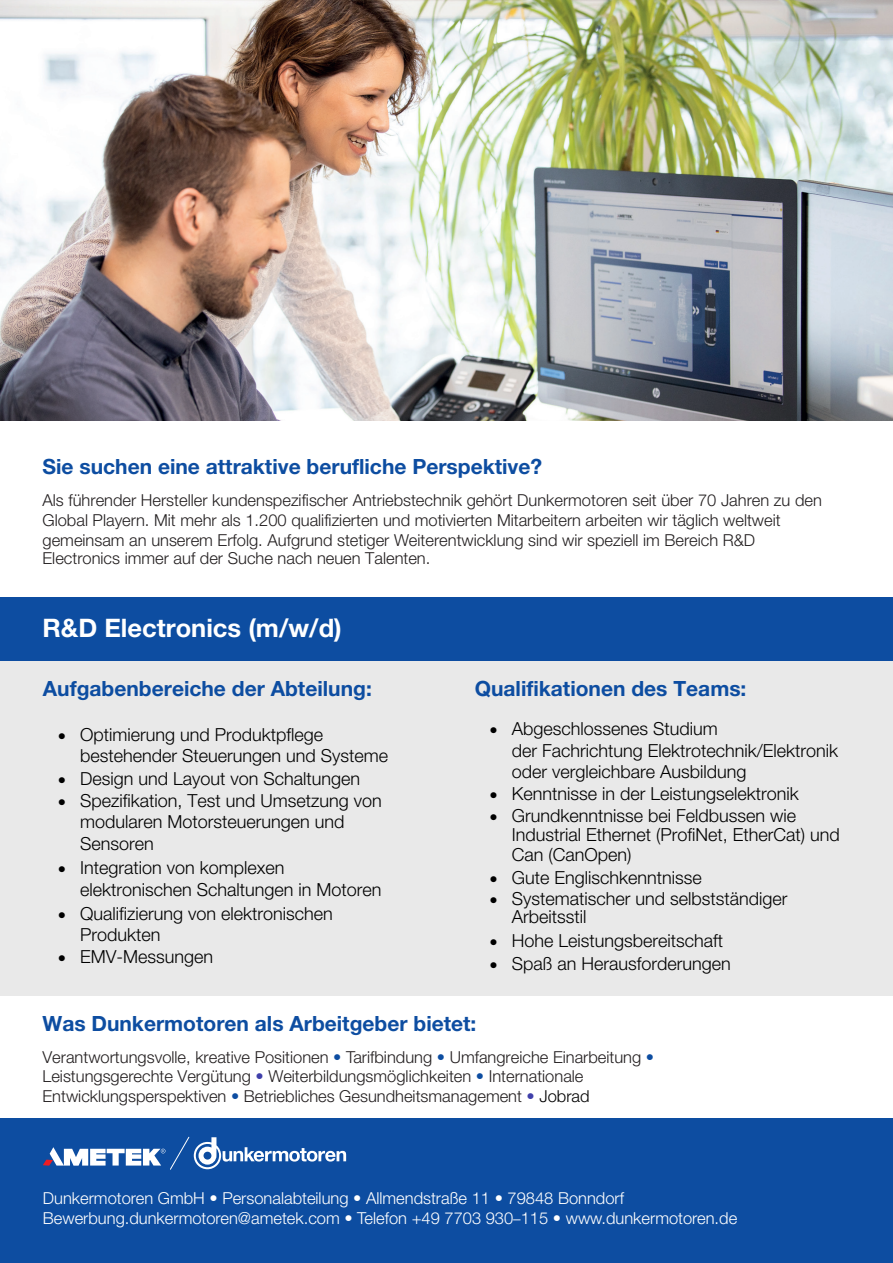
<style>
.page{position:relative;width:893px;height:1263px;background:#fff}
.page>*{position:absolute;margin:0;border:0;box-sizing:border-box;transform-origin:0 0}
.t1{font:700 25.5px "Helvetica Neue LT Std";color:#fff}
.t2{font:700 21px "Helvetica Neue LT Std";color:#0d4da1}
.t3{font:300 18px/21.6px "Helvetica Neue LT Std";color:#000}
.t4{font:300 16.5px/19.4px "Helvetica Neue LT Std";color:#231f20}
.t5{font:300 16.5px/19.8px "Helvetica Neue LT Std";color:#fff}
.s1{font-weight:700;color:#0d4da1}
.s2{color:#4040aa}
.s3{color:#000}
.s4{font-size:15px}
</style>
<div class="page">
<img style="left:0;top:0;width:893px;height:421px">
<div style="left:0;top:597px;width:893px;height:64px;background:#0d4da1"></div>
<div style="left:0;top:661px;width:893px;height:334px;background:#e9e9e9"></div>
<div style="left:0;top:1118px;width:893px;height:145px;background:#0d4da1"></div>
<svg style="left:43px;top:1137px;width:303px;height:33px"></svg>
<p class="t2" style="left:43px;top:454px;width:501px">Sie suchen eine attraktive berufliche Perspektive?</p>
<p class="t4" style="left:43px;top:490px;width:781px">Als führender Hersteller kundenspezifischer Antriebstechnik gehört Dunkermotoren seit über 70 Jahren zu den Global Playern. Mit mehr als 1.200 qualifizierten und motivierten Mitarbeitern arbeiten wir täglich weltweit gemeinsam an unserem Erfolg. Aufgrund stetiger Weiterentwicklung sind wir speziell im Bereich R&amp;D Electronics immer auf der Suche nach neuen Talenten.</p>
<h1 class="t1" style="left:43px;top:612px;width:301px">R&amp;D Electronics (m/w/d)</h1>
<p class="t2" style="left:43px;top:675px;width:330px">Aufgabenbereiche der Abteilung:</p>
<p class="t3" style="left:80px;top:723px;width:310px;text-indent:-22px">• Optimierung und Produktpflege bestehender Steuerungen und Systeme</p>
<p class="t3" style="left:58px;top:768px;width:304px">• Design und Layout von Schaltungen</p>
<p class="t3" style="left:80px;top:789px;width:303px;text-indent:-22px">• Spezifikation, Test und Umsetzung von modularen Motorsteuerungen und<br>Sensoren</p>
<p class="t3" style="left:80px;top:856px;width:303px;text-indent:-22px">• Integration von komplexen elektronischen Schaltungen in Motoren</p>
<p class="t3" style="left:80px;top:902px;width:254px;text-indent:-22px">• Qualifizierung von elektronischen<br>Produkten</p>
<p class="t3" style="left:58px;top:945px;width:157px">• EMV-Messungen</p>
<p class="t2" style="left:475px;top:675px;width:273px">Qualifikationen des Teams:</p>
<p class="t3" style="left:512px;top:717px;width:328px;text-indent:-22px">• Abgeschlossenes Studium<br>der Fachrichtung Elektrotechnik/Elektronik oder vergleichbare Ausbildung</p>
<p class="t3" style="left:490px;top:782px;width:311px">• Kenntnisse in der Leistungselektronik</p>
<p class="t3" style="left:512px;top:805px;width:330px;line-height:19.6px;text-indent:-22px">• Grundkenntnisse bei Feldbussen wie<br>Industrial Ethernet (ProfiNet, EtherCat) und<br>Can (CanOpen)</p>
<p class="t3" style="left:490px;top:866px;width:214px">• Gute Englischkenntnisse</p>
<p class="t3" style="left:512px;top:890px;width:277px;line-height:17.7px;text-indent:-22px">• Systematischer und selbstständiger<br>Arbeitsstil</p>
<p class="t3" style="left:490px;top:929px;width:235px">• Hohe Leistungsbereitschaft</p>
<p class="t3" style="left:490px;top:952px;width:243px">• Spaß an Herausforderungen</p>
<p class="t2" style="left:43px;top:1010px;width:435px">Was Dunkermotoren als Arbeitgeber bietet:</p>
<p class="t4" style="left:43px;top:1046px;width:613px;line-height:19.8px">Verantwortungsvolle, kreative Positionen <span class="s1">•</span> Tarifbindung <span class="s1">•</span> Umfangreiche Einarbeitung <span class="s1">•<br></span>Leistungsgerechte Vergütung <span class="s2">•</span> Weiterbildungsmöglichkeiten <span class="s1">•</span> Internationale<br>Entwicklungsperspektiven <span class="s1">•</span> Betriebliches Gesundheitsmanagement <span class="s2">•</span> <span class="s3">Jobrad</span></p>
<p class="t5" style="left:43px;top:1188px;width:696px">Dunkermotoren GmbH • Personalabteilung • Allmendstraße 11 • 79848 Bonndorf<br>Bewerbung.dunkermotoren@ametek.com • Telefon +49 7703 930<span class="s4">–</span>115 • www.dunkermotoren.de</p>
</div>
